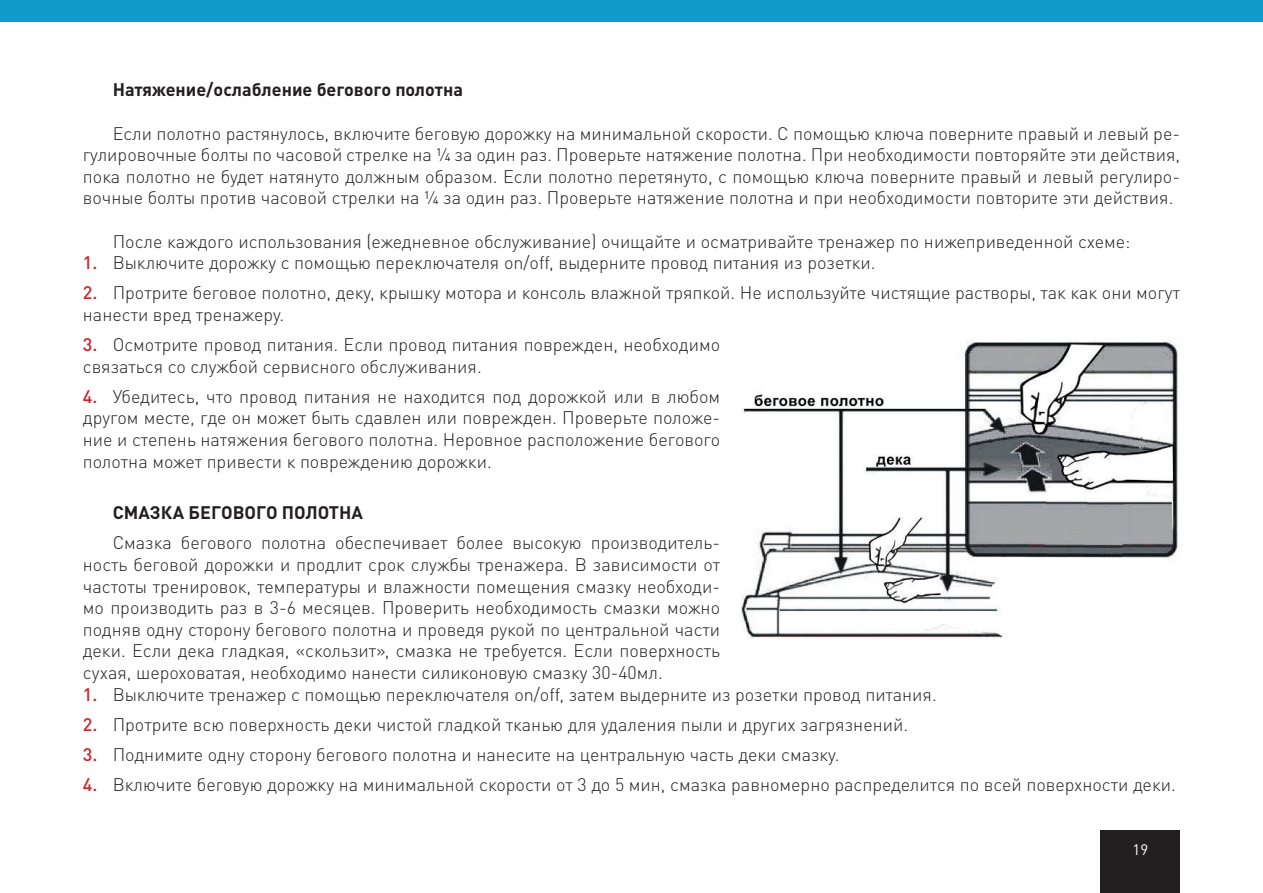
<style>
.page{position:relative;width:1263px;height:893px;background:#fff}
.page>*{position:absolute;margin:0;border:0;box-sizing:border-box;transform-origin:0 0}
.Обычный_текст__с_отсуп_7мм{font:300 18px/21.6px "DIN Pro";color:#231f20;text-align:justify}
.Обычный_текст__с_отсуп_7мм-2{font:700 18px "DIN Pro";color:#231f20}
.Заголовок_над_текстом__отступ_7мм{font:700 18px "DIN Pro";color:#231f20}
.t1{font:15px "DIN Pro";color:#fff}
.s1{font-weight:500;color:#d1232a}
</style>
<div class="page">
<div style="left:1101px;top:831px;width:79px;height:62px;background:#231f20"></div>
<img style="left:741px;top:340px;width:437px;height:299px">
<div style="left:0;top:0;width:1263px;height:21px;background:#119bcd"></div>
<p class="Обычный_текст__с_отсуп_7мм-2" style="left:113px;top:75px;width:352px">Натяжение/ослабление бегового полотна</p>
<p class="Обычный_текст__с_отсуп_7мм" style="left:83px;top:121px;width:1099px;text-indent:30px">Если полотно растянулось, включите беговую дорожку на минимальной скорости. С помощью ключа поверните правый и левый ре&shy;гулировочные болты по часовой стрелке на ¼ за один раз. Проверьте натяжение полотна. При необходимости повторяйте эти действия, пока полотно не будет натянуто должным образом. Если полотно перетянуто, с помощью ключа поверните правый и левый регулиро&shy;вочные болты против часовой стрелки на ¼ за один раз. Проверьте натяжение полотна и при необходимости повторите эти действия.</p>
<p class="Обычный_текст__с_отсуп_7мм" style="left:113px;top:229px;width:1019px">После каждого использования (ежедневное обслуживание) очищайте и осматривайте тренажер по нижеприведенной схеме:</p>
<p class="Обычный_текст__с_отсуп_7мм" style="left:83px;top:250px;width:794px"><span class="s1">1.</span> Выключите дорожку с помощью переключателя on/off, выдерните провод питания из розетки.</p>
<p class="Обычный_текст__с_отсуп_7мм" style="left:83px;top:280px;width:1099px"><span class="s1">2.</span> Протрите беговое полотно, деку, крышку мотора и консоль влажной тряпкой. Не используйте чистящие растворы, так как они могут нанести вред тренажеру.</p>
<p class="Обычный_текст__с_отсуп_7мм" style="left:83px;top:332px;width:639px"><span class="s1">3.</span> Осмотрите провод питания. Если провод питания поврежден, необходимо связаться со службой сервисного обслуживания.</p>
<p class="Обычный_текст__с_отсуп_7мм" style="left:83px;top:384px;width:639px"><span class="s1">4.</span> Убедитесь, что провод питания не находится под дорожкой или в любом другом месте, где он может быть сдавлен или поврежден. Проверьте положе&shy;ние и степень натяжения бегового полотна. Неровное расположение бегового полотна может привести к повреждению дорожки.</p>
<p class="Заголовок_над_текстом__отступ_7мм" style="left:113px;top:498px;width:252px">СМАЗКА БЕГОВОГО ПОЛОТНА</p>
<p class="Обычный_текст__с_отсуп_7мм" style="left:83px;top:530px;width:639px;text-indent:30px">Смазка бегового полотна обеспечивает более высокую производитель&shy;ность беговой дорожки и продлит срок службы тренажера. В зависимости от частоты тренировок, температуры и влажности помещения смазку необходи&shy;мо производить раз в 3-6 месяцев. Проверить необходимость смазки можно подняв одну сторону бегового полотна и проведя рукой по центральной части деки. Если дека гладкая, «скользит», смазка не требуется. Если поверхность сухая, шероховатая, необходимо нанести силиконовую смазку 30-40мл.</p>
<p class="Обычный_текст__с_отсуп_7мм" style="left:83px;top:682px;width:855px"><span class="s1">1.</span> Выключите тренажер с помощью переключателя on/off, затем выдерните из розетки провод питания.</p>
<p class="Обычный_текст__с_отсуп_7мм" style="left:83px;top:712px;width:827px"><span class="s1">2.</span> Протрите всю поверхность деки чистой гладкой тканью для удаления пыли и других загрязнений.</p>
<p class="Обычный_текст__с_отсуп_7мм" style="left:83px;top:742px;width:758px"><span class="s1">3.</span> Поднимите одну сторону бегового полотна и нанесите на центральную часть деки смазку.</p>
<p class="Обычный_текст__с_отсуп_7мм" style="left:83px;top:772px;width:1094px"><span class="s1">4.</span> Включите беговую дорожку на минимальной скорости от 3 до 5 мин, смазка равномерно распределится по всей поверхности деки.</p>
<p class="t1" style="left:1132px;top:839px;width:17px">19</p>
</div>
